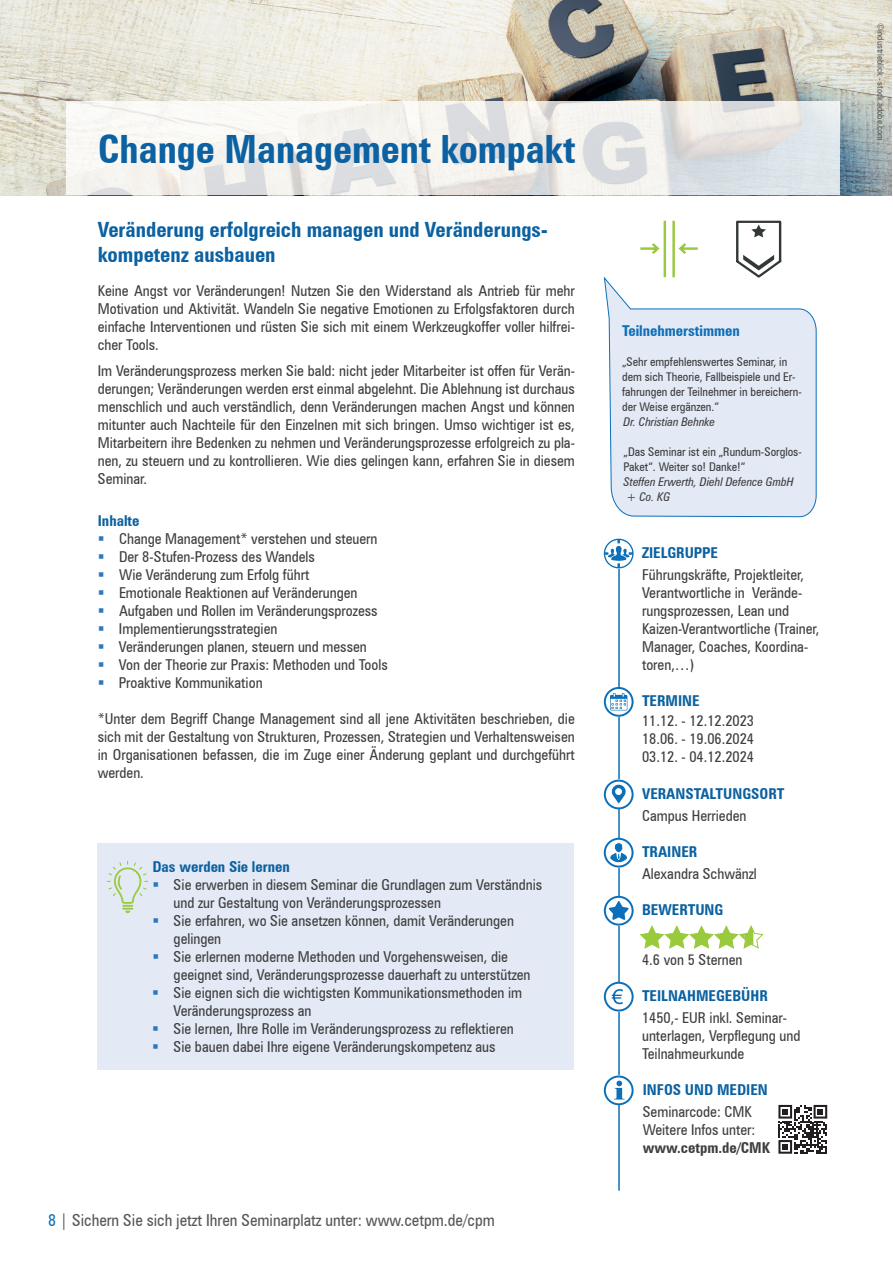
<style>
.page{position:relative;width:893px;height:1263px;background:#fff}
.page>*{position:absolute;margin:0;border:0;box-sizing:border-box;transform-origin:0 0}
.t1{font:700 condensed 39px "Zurich BT";color:#0b61a1}
.t2{font:700 condensed 21px/25.2px "Zurich BT";color:#0b61a1}
.t3{font:condensed 16.5px "Zurich BT";color:#57585a}
.t4{font:condensed 15px/18px "Zurich BT";color:#3e3e3f}
.t5{font:700 condensed 15px "Zurich BT";color:#0b61a1}
.t6{font:700 condensed 15px "Zurich BT";color:#0c6fb8}
.t7{font:700 condensed 15px "Zurich BT";color:#3e3e3f}
.t8{font:condensed 12px/15px "Zurich BT";color:#3e3e3f}
.t9{font:italic condensed 12px/15px "Zurich BT";color:#3e3e3f}
.t10{font:condensed 9px "Zurich BT";color:#57585a}
.s1{color:#0c6fb8}
</style>
<div class="page">
<hr style="left:618px;top:564px;width:2px;height:627px;background:#0c6fb8">
<img style="left:0;top:0;width:892px;height:195px">
<svg style="left:66px;top:102px;width:773px;height:93px;fill:#f4f1ed"></svg>
<svg style="left:604px;top:1075px;width:30px;height:30px"></svg>
<svg style="left:778px;top:1105px;width:49px;height:49px"></svg>
<svg style="left:604px;top:896px;width:30px;height:29px"></svg>
<svg style="left:640px;top:925px;width:123px;height:23px"></svg>
<div style="left:98px;top:843px;width:476px;height:226px;background:#e3e9f5"></div>
<svg style="left:107px;top:861px;width:41px;height:52px"></svg>
<svg style="left:603px;top:276px;width:214px;height:241px"></svg>
<svg style="left:604px;top:687px;width:30px;height:30px"></svg>
<svg style="left:604px;top:838px;width:30px;height:29px"></svg>
<svg style="left:604px;top:982px;width:30px;height:29px"></svg>
<svg style="left:604px;top:779px;width:30px;height:30px"></svg>
<svg style="left:604px;top:539px;width:30px;height:29px"></svg>
<svg style="left:640px;top:240px;width:58px;height:17px"></svg>
<hr style="left:672px;top:222px;width:3px;height:54px;background:#98c93e">
<hr style="left:664px;top:222px;width:2px;height:54px;background:#98c93e">
<svg style="left:736px;top:221px;width:45px;height:56px"></svg>
<h1 class="t1" style="left:98px;top:126px;width:479px">Change Management kompakt</h1>
<h2 class="t2" style="left:98px;top:216px;width:451px">Veränderung erfolgreich managen und Veränderungs&shy;kompetenz ausbauen</h2>
<p class="t4" style="left:98px;top:281px;width:479px;text-align:justify">Keine Angst vor Veränderungen! Nutzen Sie den Widerstand als Antrieb für mehr Motivation und Aktivität. Wandeln Sie negative Emotionen zu Erfolgsfaktoren durch einfache Interventionen und rüsten Sie sich mit einem Werkzeugkoffer voller hilfrei&shy;cher Tools.</p>
<p class="t4" style="left:98px;top:362px;width:479px;text-align:justify">Im Veränderungsprozess merken Sie bald: nicht jeder Mitarbeiter ist offen für Verän&shy;derungen; Veränderungen werden erst einmal abgelehnt. Die Ablehnung ist durchaus menschlich und auch verständlich, denn Veränderungen machen Angst und können mitunter auch Nachteile für den Einzelnen mit sich bringen. Umso wichtiger ist es, Mitarbeitern ihre Bedenken zu nehmen und Veränderungsprozesse erfolgreich zu pla&shy;nen, zu steuern und zu kontrollieren. Wie dies gelingen kann, erfahren Sie in diesem Seminar.</p>
<p class="t5" style="left:98px;top:512px;width:43px">Inhalte</p>
<p class="t4" style="left:119px;top:530px;width:270px">Change Management* verstehen und steuern Der 8-Stufen-Prozess des Wandels<br>Wie Veränderung zum Erfolg führt<br>Emotionale Reaktionen auf Veränderungen Aufgaben und Rollen im Veränderungsprozess Implementierungsstrategien<br>Veränderungen planen, steuern und messen Von der Theorie zur Praxis: Methoden und Tools Proaktive Kommunikation</p>
<p class="t4" style="left:98px;top:710px;width:479px;text-align:justify">*Unter dem Begriff Change Management sind all jene Aktivitäten beschrieben, die sich mit der Gestaltung von Strukturen, Prozessen, Strategien und Verhaltensweisen in Organisationen befassen, die im Zuge einer Änderung geplant und durchgeführt werden.</p>
<p class="t5" style="left:152px;top:858px;width:139px">Das werden Sie lernen</p>
<p class="t4" style="left:174px;top:876px;width:370px">Sie erwerben in diesem Seminar die Grundlagen zum Verständnis und zur Gestaltung von Veränderungsprozessen<br>Sie erfahren, wo Sie ansetzen können, damit Veränderungen gelingen<br>Sie erlernen moderne Methoden und Vorgehensweisen, die geeignet sind, Veränderungsprozesse dauerhaft zu unterstützen Sie eignen sich die wichtigsten Kommunikationsmethoden im Veränderungsprozess an<br>Sie lernen, Ihre Rolle im Veränderungsprozess zu reflektieren<br>Sie bauen dabei Ihre eigene Veränderungskompetenz aus</p>
<p class="t3" style="left:48px;top:1210px;width:448px"><span class="s1">8</span> | Sichern Sie sich jetzt Ihren Seminarplatz unter: www.cetpm.de/cpm</p>
<p class="t6" style="left:622px;top:322px;width:119px">Teilnehmerstimmen</p>
<p class="t8" style="left:622px;top:354px;width:181px">„Sehr empfehlenswertes Seminar, in dem sich Theorie, Fallbeispiele und Er&shy;fahrungen der Teilnehmer in bereichern&shy;der Weise ergänzen.“</p>
<p class="t9" style="left:624px;top:414px;width:93px">Dr. Christian Behnke</p>
<p class="t8" style="left:624px;top:444px;width:180px">„Das Seminar ist ein „Rundum-Sorglos-<br>Paket“. Weiter so! Danke!“</p>
<p class="t9" style="left:624px;top:474px;width:171px">Steffen Erwerth, Diehl Defence GmbH + Co. KG</p>
<p class="t5" style="left:642px;top:544px;width:78px">ZIELGRUPPE</p>
<p class="t4" style="left:642px;top:565px;width:179px">Führungskräfte, Projektleiter,<br>Verantwortliche in Verände&shy;rungsprozessen, Lean und<br>Kaizen-Verantwortliche (Trainer,<br>Manager, Coaches, Koordina&shy;toren,…)</p>
<p class="t5" style="left:642px;top:692px;width:59px">TERMINE</p>
<p class="t4" style="left:642px;top:712px;width:113px;text-align:justify">11.12. - 12.12.2023<br>18.06. - 19.06.2024<br>03.12. - 04.12.2024</p>
<p class="t5" style="left:642px;top:784px;width:144px">VERANSTALTUNGSORT</p>
<p class="t4" style="left:642px;top:806px;width:106px">Campus Herrieden</p>
<p class="t5" style="left:642px;top:843px;width:57px">TRAINER</p>
<p class="t4" style="left:642px;top:864px;width:116px">Alexandra Schwänzl</p>
<p class="t5" style="left:642px;top:901px;width:83px">BEWERTUNG</p>
<p class="t4" style="left:642px;top:950px;width:102px">4.6 von 5 Sternen</p>
<p class="t5" style="left:642px;top:987px;width:127px">TEILNAHMEGEBÜHR</p>
<p class="t4" style="left:642px;top:1008px;width:160px">1450,- EUR inkl. Seminar&shy;unterlagen, Verpflegung und<br>Teilnahmeurkunde</p>
<p class="t5" style="left:643px;top:1080px;width:127px">INFOS UND MEDIEN</p>
<p class="t4" style="left:643px;top:1102px;width:114px">Seminarcode: CMK<br>Weitere Infos unter:</p>
<p class="t7" style="left:643px;top:1138px;width:129px">www.cetpm.de/CMK</p>
<p class="t10" style="left:886px;top:23px;width:119px;rotate:90deg">©industrieblick - stock.adobe.com</p>
</div>
